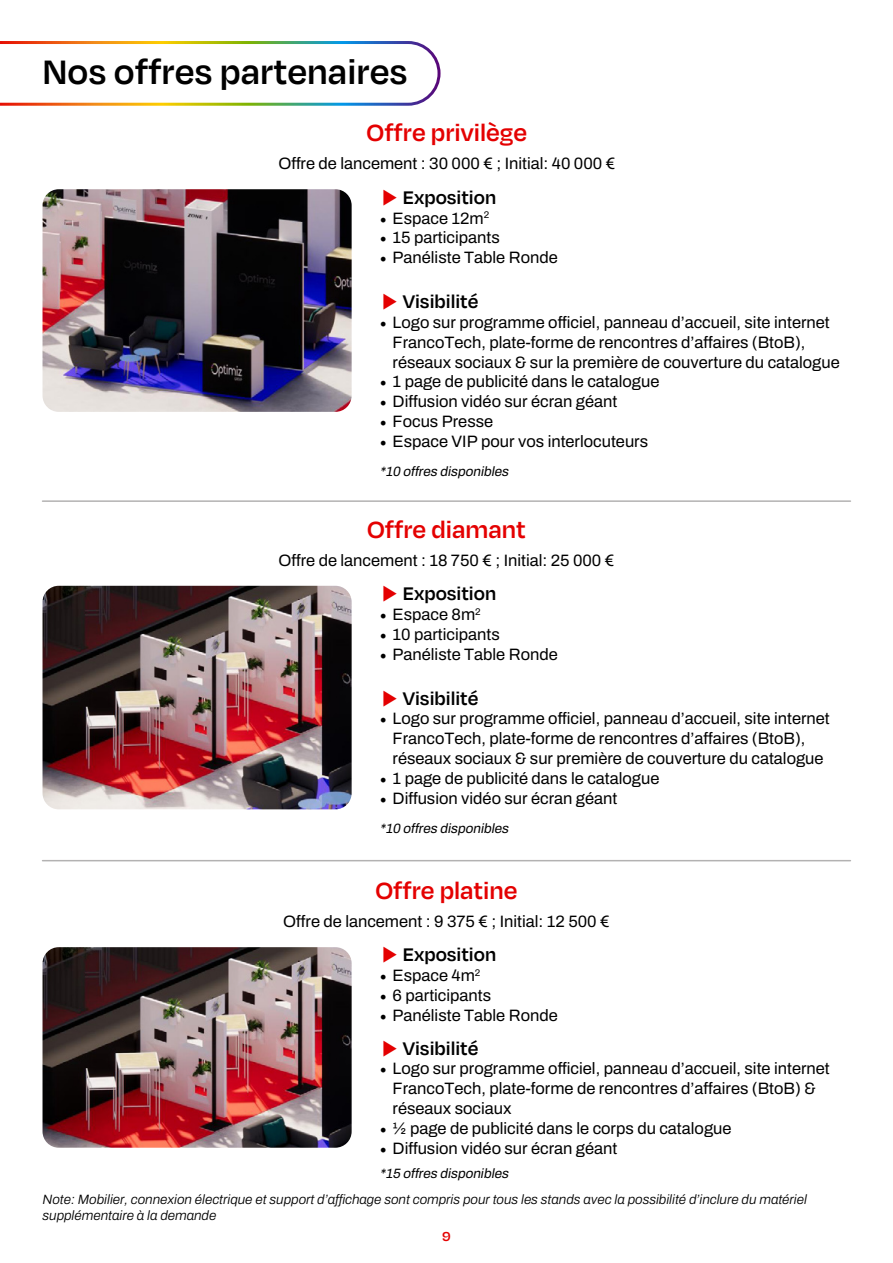
<style>
.page{position:relative;width:893px;height:1263px;background:#fff}
.page>*{position:absolute;margin:0;border:0;box-sizing:border-box;transform-origin:0 0}
.t1{font:600 39px "Degular";color:#000}
.t2{font:600 27px "Degular";color:#e40001}
.t3{font:600 21px "Degular";color:#000}
.t4{font:16.5px/19.8px "Archivo";color:#000}
.t5{font:600 15px "Degular";color:#e40001}
.t6{font:italic 300 13.5px/16.2px "Archivo";color:#000}
.t7{font:italic 13.5px "Archivo";color:#000}
.s1{color:#e40001}
.s2{font-family:"Minion Pro";font-size:18px}
</style>
<div class="page">
<svg style="left:0;top:41px;width:441px;height:65px"></svg>
<img style="left:43px;top:586px;width:309px;height:223px">
<img style="left:43px;top:947px;width:309px;height:201px">
<img style="left:43px;top:189px;width:309px;height:223px">
<hr style="left:43px;top:500px;width:807px;height:2px;background:#b3b2b2">
<hr style="left:43px;top:860px;width:807px;height:1px;background:#b3b2b2">
<h1 class="t1" style="left:43px;top:48px;width:366px">Nos offres partenaires</h1>
<h2 class="t2" style="left:367px;top:116px;width:162px">Offre privilège</h2>
<p class="t4" style="left:278px;top:154px;width:338px">Offre de lancement : 30 000 € ; Initial: 40 000 €</p>
<p class="t3" style="left:380px;top:184px;width:118px"><span class="s1">▶</span> Exposition</p>
<p class="t4" style="left:380px;top:208px;width:111px"><span class="s2">•</span> Espace 12m<sup>2</sup></p>
<p class="t4" style="left:380px;top:228px;width:121px"><span class="s2">•</span> 15 participants</p>
<p class="t4" style="left:380px;top:248px;width:179px"><span class="s2">•</span> Panéliste Table Ronde</p>
<p class="t3" style="left:380px;top:289px;width:100px"><span class="s1">▶</span> Visibilité</p>
<p class="t4" style="left:393px;top:312px;width:449px;text-indent:-13px"><span class="s2">•</span> Logo sur programme officiel, panneau d’accueil, site internet<br>FrancoTech, plate-forme de rencontres d’affaires (BtoB), réseaux sociaux &amp; sur la première de couverture du catalogue</p>
<p class="t4" style="left:380px;top:372px;width:281px"><span class="s2">•</span> 1 page de publicité dans le catalogue</p>
<p class="t4" style="left:380px;top:392px;width:239px"><span class="s2">•</span> Diffusion vidéo sur écran géant</p>
<p class="t4" style="left:380px;top:411px;width:115px"><span class="s2">•</span> Focus Presse</p>
<p class="t4" style="left:380px;top:431px;width:270px"><span class="s2">•</span> Espace VIP pour vos interlocuteurs</p>
<p class="t7" style="left:380px;top:461px;width:133px">*10 offres disponibles</p>
<h2 class="t2" style="left:367px;top:512px;width:160px">Offre diamant</h2>
<p class="t4" style="left:279px;top:550px;width:337px">Offre de lancement : 18 750 € ; Initial: 25 000 €</p>
<p class="t3" style="left:380px;top:581px;width:118px"><span class="s1">▶</span> Exposition</p>
<p class="t4" style="left:380px;top:604px;width:102px"><span class="s2">•</span> Espace 8m<sup>2</sup></p>
<p class="t4" style="left:380px;top:624px;width:121px"><span class="s2">•</span> 10 participants</p>
<p class="t4" style="left:380px;top:644px;width:179px"><span class="s2">•</span> Panéliste Table Ronde</p>
<p class="t3" style="left:380px;top:685px;width:100px"><span class="s1">▶</span> Visibilité</p>
<p class="t4" style="left:393px;top:709px;width:439px;text-indent:-13px"><span class="s2">•</span> Logo sur programme officiel, panneau d’accueil, site internet<br>FrancoTech, plate-forme de rencontres d’affaires (BtoB), réseaux sociaux &amp; sur première de couverture du catalogue</p>
<p class="t4" style="left:380px;top:768px;width:281px"><span class="s2">•</span> 1 page de publicité dans le catalogue</p>
<p class="t4" style="left:380px;top:788px;width:239px"><span class="s2">•</span> Diffusion vidéo sur écran géant</p>
<p class="t7" style="left:380px;top:818px;width:133px">*10 offres disponibles</p>
<h2 class="t2" style="left:375px;top:874px;width:144px">Offre platine</h2>
<p class="t4" style="left:283px;top:912px;width:328px">Offre de lancement : 9 375 € ; Initial: 12 500 €</p>
<p class="t3" style="left:380px;top:942px;width:118px"><span class="s1">▶</span> Exposition</p>
<p class="t4" style="left:380px;top:965px;width:102px"><span class="s2">•</span> Espace 4m<sup>2</sup></p>
<p class="t4" style="left:380px;top:985px;width:113px"><span class="s2">•</span> 6 participants</p>
<p class="t4" style="left:380px;top:1005px;width:179px"><span class="s2">•</span> Panéliste Table Ronde</p>
<p class="t3" style="left:380px;top:1035px;width:100px"><span class="s1">▶</span> Visibilité</p>
<p class="t4" style="left:393px;top:1059px;width:439px;text-indent:-13px"><span class="s2">•</span> Logo sur programme officiel, panneau d’accueil, site internet<br>FrancoTech, plate-forme de rencontres d’affaires (BtoB) &amp; réseaux sociaux</p>
<p class="t4" style="left:380px;top:1118px;width:353px"><span class="s2">•</span> ½ page de publicité dans le corps du catalogue</p>
<p class="t4" style="left:380px;top:1138px;width:239px"><span class="s2">•</span> Diffusion vidéo sur écran géant</p>
<p class="t7" style="left:380px;top:1163px;width:133px">*15 offres disponibles</p>
<p class="t6" style="left:43px;top:1191px;width:766px">Note: Mobilier, connexion électrique et support d’affichage sont compris pour tous les stands avec la possibilité d’inclure du matériel supplémentaire à la demande</p>
<p class="t5" style="left:442px;top:1227px;width:10px">9</p>
</div>
